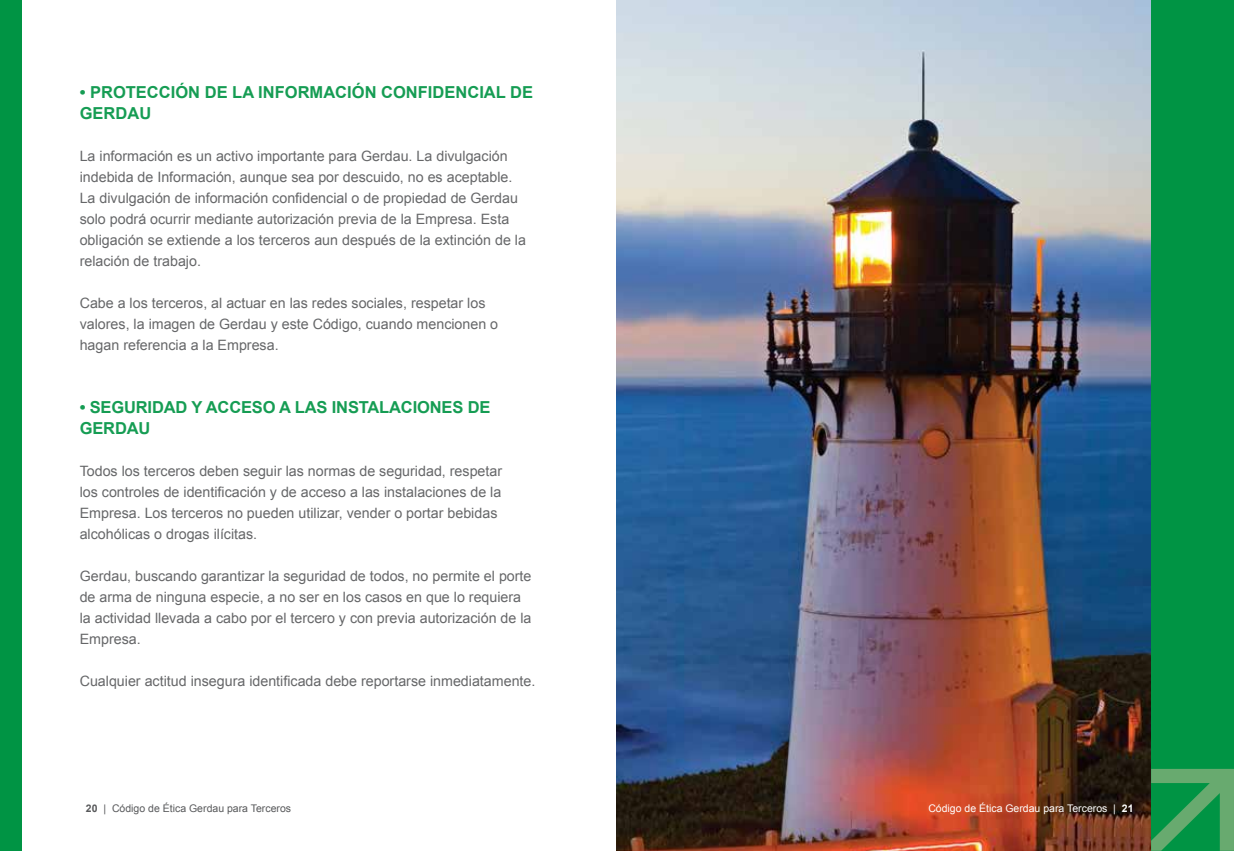
<style>
.page{position:relative;width:1234px;height:851px;background:#fff}
.page>*{position:absolute;margin:0;border:0;box-sizing:border-box;transform-origin:0 0}
.t1{font:700 16.5px/21px "Arial";color:#009444}
.t2{font:14.25px/21px "Arial";color:#58595b}
.t3{font:10.5px "Arial";color:#58595b}
.t4{font:10.5px "Arial";color:#fff}
.s1{font-weight:700}
</style>
<div class="page">
<img style="left:617px;top:0;width:533px;height:850px">
<div style="left:0;top:0;width:21px;height:850px;background:#009444"></div>
<div style="left:1150px;top:0;width:83px;height:850px;background:#009444"></div>
<svg style="left:1150px;top:768px;width:83px;height:82px"></svg>
<p class="t1" style="left:80px;top:82px;width:455px">• PROTECCIÓN DE LA INFORMACIÓN CONFIDENCIAL DE<br>GERDAU</p>
<p class="t2" style="left:80px;top:146px;width:447px">La información es un activo importante para Gerdau. La divulgación indebida de Información, aunque sea por descuido, no es aceptable.<br>La divulgación de información confidencial o de propiedad de Gerdau solo podrá ocurrir mediante autorización previa de la Empresa. Esta obligación se extiende a los terceros aun después de la extinción de la relación de trabajo.</p>
<p class="t2" style="left:80px;top:293px;width:420px">Cabe a los terceros, al actuar en las redes sociales, respetar los valores, la imagen de Gerdau y este Código, cuando mencionen o hagan referencia a la Empresa.</p>
<p class="t1" style="left:80px;top:397px;width:412px">• SEGURIDAD Y ACCESO A LAS INSTALACIONES DE<br>GERDAU</p>
<p class="t2" style="left:80px;top:461px;width:424px">Todos los terceros deben seguir las normas de seguridad, respetar los controles de identificación y de acceso a las instalaciones de la Empresa. Los terceros no pueden utilizar, vender o portar bebidas alcohólicas o drogas ilícitas.</p>
<p class="t2" style="left:80px;top:566px;width:453px">Gerdau, buscando garantizar la seguridad de todos, no permite el porte de arma de ninguna especie, a no ser en los casos en que lo requiera la actividad llevada a cabo por el tercero y con previa autorización de la Empresa.</p>
<p class="t2" style="left:80px;top:671px;width:457px">Cualquier actitud insegura identificada debe reportarse inmediatamente.</p>
<p class="t3" style="left:86px;top:801px;width:207px"><span class="s1">20</span> | Código de Ética Gerdau para Terceros</p>
<p class="t4" style="left:928px;top:801px;width:207px">Código de Ética Gerdau para Terceros | <span class="s1">21</span></p>
</div>
